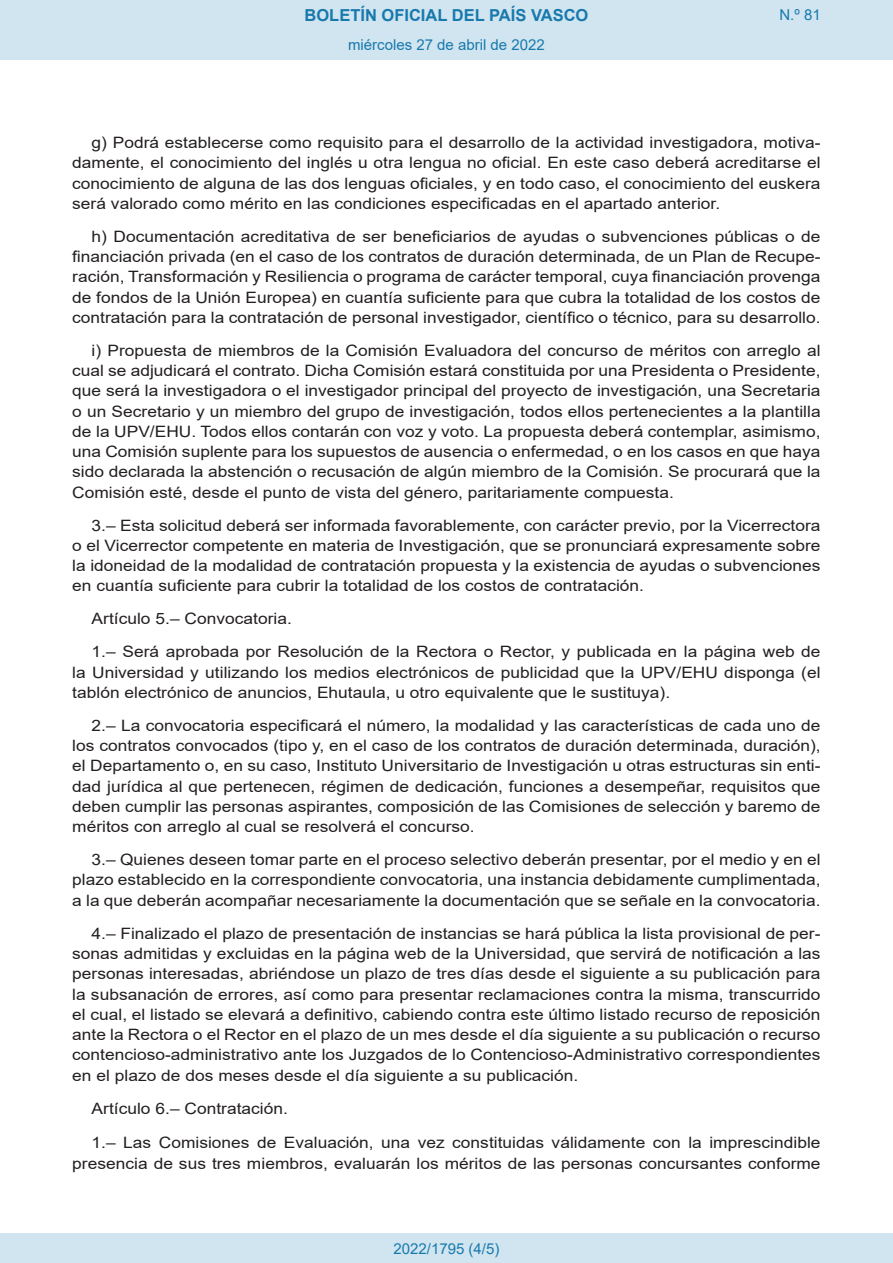
<style>
.page{position:relative;width:893px;height:1263px;background:#fff}
.page>*{position:absolute;margin:0;border:0;box-sizing:border-box;transform-origin:0 0}
.t1{font:700 16.5px "Arial";color:#1879ad}
.BOPVDetalle{font:15.6px/20.2px "Arial";color:#231f20;text-align:justify;scale:1.11 1}
.Paginacion_Centro{font:15px "Arial";color:#1879ad}
</style>
<div class="page">
<div style="left:0;top:0;width:893px;height:60px;background:#d0e5f0"></div>
<div style="left:0;top:1233px;width:893px;height:30px;background:#d0e5f0"></div>
<p class="t1" style="left:305px;top:3px;width:285px">BOLETÍN OFICIAL DEL PAÍS VASCO</p>
<p class="Paginacion_Centro" style="left:348px;top:35px;width:198px">miércoles 27 de abril de 2022</p>
<p class="Paginacion_Centro" style="left:779px;top:5px;width:43px">N.º 81</p>
<p class="BOPVDetalle" style="left:72px;top:132px;width:676px;text-indent:19px">g) Podrá establecerse como requisito para el desarrollo de la actividad investigadora, motiva&shy;damente, el conocimiento del inglés u otra lengua no oficial. En este caso deberá acreditarse el conocimiento de alguna de las dos lenguas oficiales, y en todo caso, el conocimiento del euskera será valorado como mérito en las condiciones especificadas en el apartado anterior.</p>
<p class="BOPVDetalle" style="left:72px;top:226px;width:676px;text-indent:19px">h) Documentación acreditativa de ser beneficiarios de ayudas o subvenciones públicas o de financiación privada (en el caso de los contratos de duración determinada, de un Plan de Recupe&shy;ración, Transformación y Resiliencia o programa de carácter temporal, cuya financiación provenga de fondos de la Unión Europea) en cuantía suficiente para que cubra la totalidad de los costos de contratación para la contratación de personal investigador, científico o técnico, para su desarrollo.</p>
<p class="BOPVDetalle" style="left:72px;top:340px;width:676px;text-indent:19px">i) Propuesta de miembros de la Comisión Evaluadora del concurso de méritos con arreglo al cual se adjudicará el contrato. Dicha Comisión estará constituida por una Presidenta o Presidente, que será la investigadora o el investigador principal del proyecto de investigación, una Secretaria o un Secretario y un miembro del grupo de investigación, todos ellos pertenecientes a la plantilla de la UPV/EHU. Todos ellos contarán con voz y voto. La propuesta deberá contemplar, asimismo, una Comisión suplente para los supuestos de ausencia o enfermedad, o en los casos en que haya sido declarada la abstención o recusación de algún miembro de la Comisión. Se procurará que la Comisión esté, desde el punto de vista del género, paritariamente compuesta.</p>
<p class="BOPVDetalle" style="left:72px;top:515px;width:676px;text-indent:19px">3.– Esta solicitud deberá ser informada favorablemente, con carácter previo, por la Vicerrectora o el Vicerrector competente en materia de Investigación, que se pronunciará expresamente sobre la idoneidad de la modalidad de contratación propuesta y la existencia de ayudas o subvenciones en cuantía suficiente para cubrir la totalidad de los costos de contratación.</p>
<p class="BOPVDetalle" style="left:92px;top:609px;width:182px">Artículo 5.– Convocatoria.</p>
<p class="BOPVDetalle" style="left:72px;top:642px;width:676px;text-indent:19px">1.– Será aprobada por Resolución de la Rectora o Rector, y publicada en la página web de la Universidad y utilizando los medios electrónicos de publicidad que la UPV/EHU disponga (el tablón electrónico de anuncios, Ehutaula, u otro equivalente que le sustituya).</p>
<p class="BOPVDetalle" style="left:72px;top:715px;width:676px;text-indent:19px">2.– La convocatoria especificará el número, la modalidad y las características de cada uno de los contratos convocados (tipo y, en el caso de los contratos de duración determinada, duración), el Departamento o, en su caso, Instituto Universitario de Investigación u otras estructuras sin enti&shy;dad jurídica al que pertenecen, régimen de dedicación, funciones a desempeñar, requisitos que deben cumplir las personas aspirantes, composición de las Comisiones de selección y baremo de méritos con arreglo al cual se resolverá el concurso.</p>
<p class="BOPVDetalle" style="left:72px;top:849px;width:676px;text-indent:19px">3.– Quienes deseen tomar parte en el proceso selectivo deberán presentar, por el medio y en el plazo establecido en la correspondiente convocatoria, una instancia debidamente cumplimentada, a la que deberán acompañar necesariamente la documentación que se señale en la convocatoria.</p>
<p class="BOPVDetalle" style="left:72px;top:923px;width:676px;text-indent:19px">4.– Finalizado el plazo de presentación de instancias se hará pública la lista provisional de per&shy;sonas admitidas y excluidas en la página web de la Universidad, que servirá de notificación a las personas interesadas, abriéndose un plazo de tres días desde el siguiente a su publicación para la subsanación de errores, así como para presentar reclamaciones contra la misma, transcurrido el cual, el listado se elevará a definitivo, cabiendo contra este último listado recurso de reposición ante la Rectora o el Rector en el plazo de un mes desde el día siguiente a su publicación o recurso contencioso-administrativo ante los Juzgados de lo Contencioso-Administrativo correspondientes en el plazo de dos meses desde el día siguiente a su publicación.</p>
<p class="BOPVDetalle" style="left:92px;top:1098px;width:178px">Artículo 6.– Contratación.</p>
<p class="BOPVDetalle" style="left:72px;top:1132px;width:676px;line-height:21px;text-align:right">1.– Las Comisiones de Evaluación, una vez constituidas válidamente con la imprescindible presencia de sus tres miembros, evaluarán los méritos de las personas concursantes conforme</p>
<p class="Paginacion_Centro" style="left:393px;top:1238px;width:107px">2022/1795 (4/5)</p>
</div>
